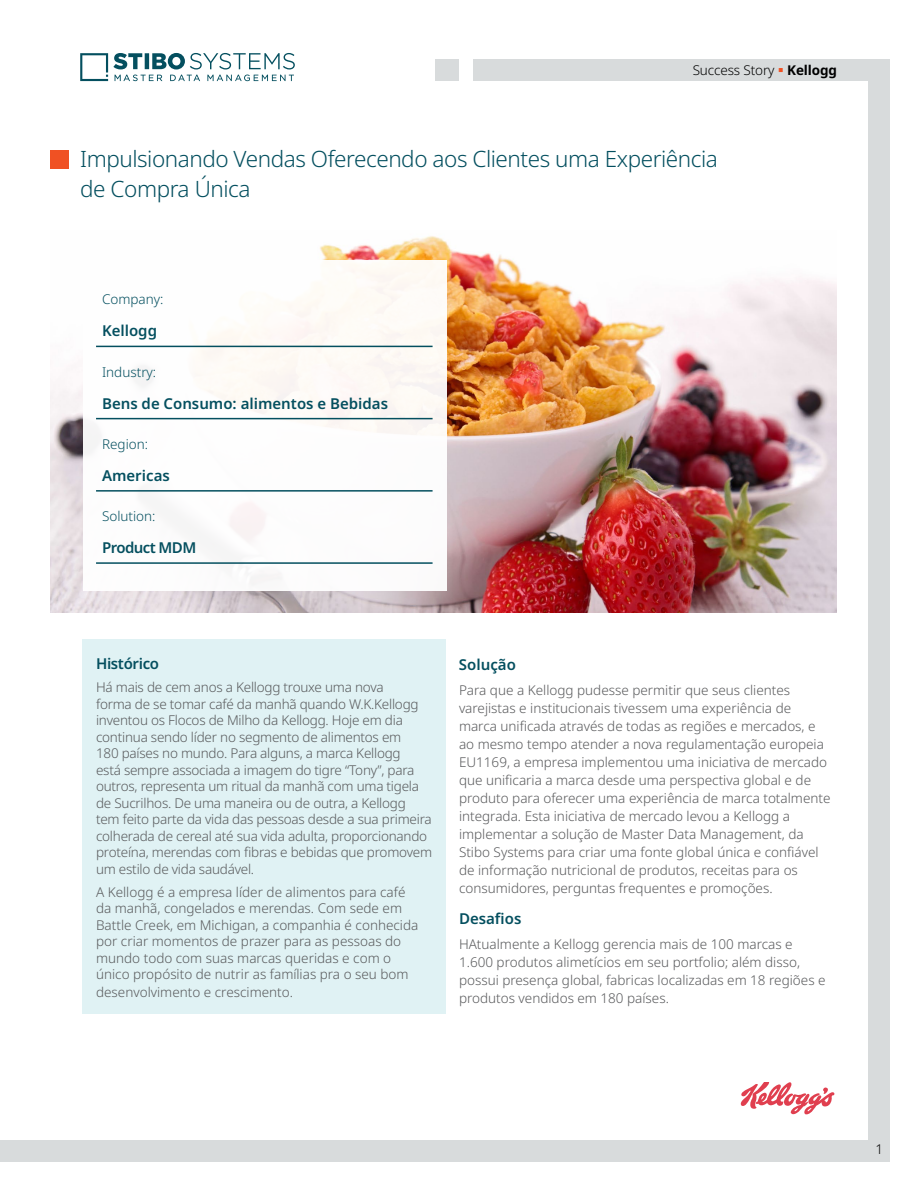
<style>
.page{position:relative;width:918px;height:1188px;background:#fff}
.page>*{position:absolute;margin:0;border:0;box-sizing:border-box;transform-origin:0 0}
.t1{font:300 22.5px/30px "Noto Sans";letter-spacing:-.02em;color:#044f5f}
.t2{font:600 15px "Noto Sans";color:#044f5f}
.t3{font:600 15px "Noto Sans";letter-spacing:-.04em;color:#044f5f}
.t4{font:600 15px "Noto Sans";letter-spacing:-.025em;color:#044f5f}
.t5{font:300 13.5px/16.5px "Noto Sans";color:#58595b}
.t6{font:300 13.5px "Noto Sans";color:#044f5f}
.t7{font:300 13.5px "Noto Sans";letter-spacing:-.01em;color:#000}
.s1{color:#f05123}
.s2{font-weight:700}
</style>
<div class="page">
<svg style="left:80px;top:53px;width:215px;height:28px"></svg>
<div style="left:435px;top:59px;width:23px;height:22px;background:#d8dbdc"></div>
<div style="left:473px;top:59px;width:416px;height:22px;background:#d8dbdc"></div>
<div style="left:0;top:1140px;width:889px;height:22px;background:#d8dbdc"></div>
<div style="left:868px;top:65px;width:22px;height:1097px;background:#d8dbdc"></div>
<div style="left:50px;top:150px;width:19px;height:18px;background:#f05123"></div>
<svg style="left:741px;top:1082px;width:93px;height:32px"></svg>
<div style="left:83px;top:639px;width:363px;height:375px;background:#e0f2f4"></div>
<img style="left:50px;top:236px;width:786px;height:377px">
<div style="left:83px;top:260px;width:363px;height:331px;background:#fff"></div>
<hr style="left:96px;top:346px;width:337px;height:1px;background:#044f5f">
<hr style="left:96px;top:418px;width:337px;height:1px;background:#044f5f">
<hr style="left:96px;top:490px;width:337px;height:2px;background:#044f5f">
<hr style="left:96px;top:562px;width:337px;height:2px;background:#044f5f">
<p class="t7" style="left:693px;top:60px;width:146px">Success Story <span class="s1">▪</span> <span class="s2">Kellogg</span></p>
<h1 class="t1" style="left:80px;top:144px;width:639px">Impulsionando Vendas Oferecendo aos Clientes uma Experiência de Compra Única</h1>
<p class="t6" style="left:102px;top:290px;width:63px">Company:</p>
<p class="t2" style="left:102px;top:320px;width:57px">Kellogg</p>
<p class="t6" style="left:102px;top:362px;width:56px">Industry:</p>
<p class="t2" style="left:102px;top:393px;width:287px">Bens de Consumo: alimentos e Bebidas</p>
<p class="t6" style="left:102px;top:434px;width:48px">Region:</p>
<p class="t2" style="left:102px;top:465px;width:69px">Americas</p>
<p class="t6" style="left:102px;top:507px;width:55px">Solution:</p>
<p class="t3" style="left:102px;top:537px;width:96px">Product MDM</p>
<p class="t4" style="left:96px;top:653px;width:65px">Histórico</p>
<p class="t5" style="left:96px;top:679px;width:338px">Há mais de cem anos a Kellogg trouxe uma nova<br>forma de se tomar café da manhã quando W.K.Kellogg inventou os Flocos de Milho da Kellogg. Hoje em dia continua sendo líder no segmento de alimentos em<br>180 países no mundo. Para alguns, a marca Kellogg<br>está sempre associada a imagem do tigre “Tony”, para outros, representa um ritual da manhã com uma tigela de Sucrilhos. De uma maneira ou de outra, a Kellogg tem feito parte da vida das pessoas desde a sua primeira colherada de cereal até sua vida adulta, proporcionando proteína, merendas com fibras e bebidas que promovem um estilo de vida saudável.</p>
<p class="t5" style="left:96px;top:884px;width:324px">A Kellogg é a empresa líder de alimentos para café da manhã, congelados e merendas. Com sede em Battle Creek, em Michigan, a companhia é conhecida por criar momentos de prazer para as pessoas do mundo todo com suas marcas queridas e com o único propósito de nutrir as famílias pra o seu bom</p>
<p class="t5" style="left:96px;top:985px;width:199px">desenvolvimento e crescimento.</p>
<p class="t2" style="left:459px;top:654px;width:58px">Solução</p>
<p class="t5" style="left:459px;top:681px;width:373px;line-height:18px">Para que a Kellogg pudesse permitir que seus clientes varejistas e institucionais tivessem uma experiência de marca unificada através de todas as regiões e mercados, e ao mesmo tempo atender a nova regulamentação europeia EU1169, a empresa implementou uma iniciativa de mercado que unificaria a marca desde uma perspectiva global e de produto para oferecer uma experiência de marca totalmente integrada. Esta iniciativa de mercado levou a Kellogg a implementar a solução de Master Data Management, da Stibo Systems para criar uma fonte global única e confiável de informação nutricional de produtos, receitas para os consumidores, perguntas frequentes e promoções.</p>
<p class="t2" style="left:459px;top:908px;width:64px">Desafios</p>
<p class="t5" style="left:459px;top:935px;width:368px;line-height:18px">HAtualmente a Kellogg gerencia mais de 100 marcas e 1.600 produtos alimetícios em seu portfolio; além disso, possui presença global, fabricas localizadas em 18 regiões e produtos vendidos em 180 países.</p>
<p class="t7" style="left:875px;top:1140px;width:9px">1</p>
</div>
